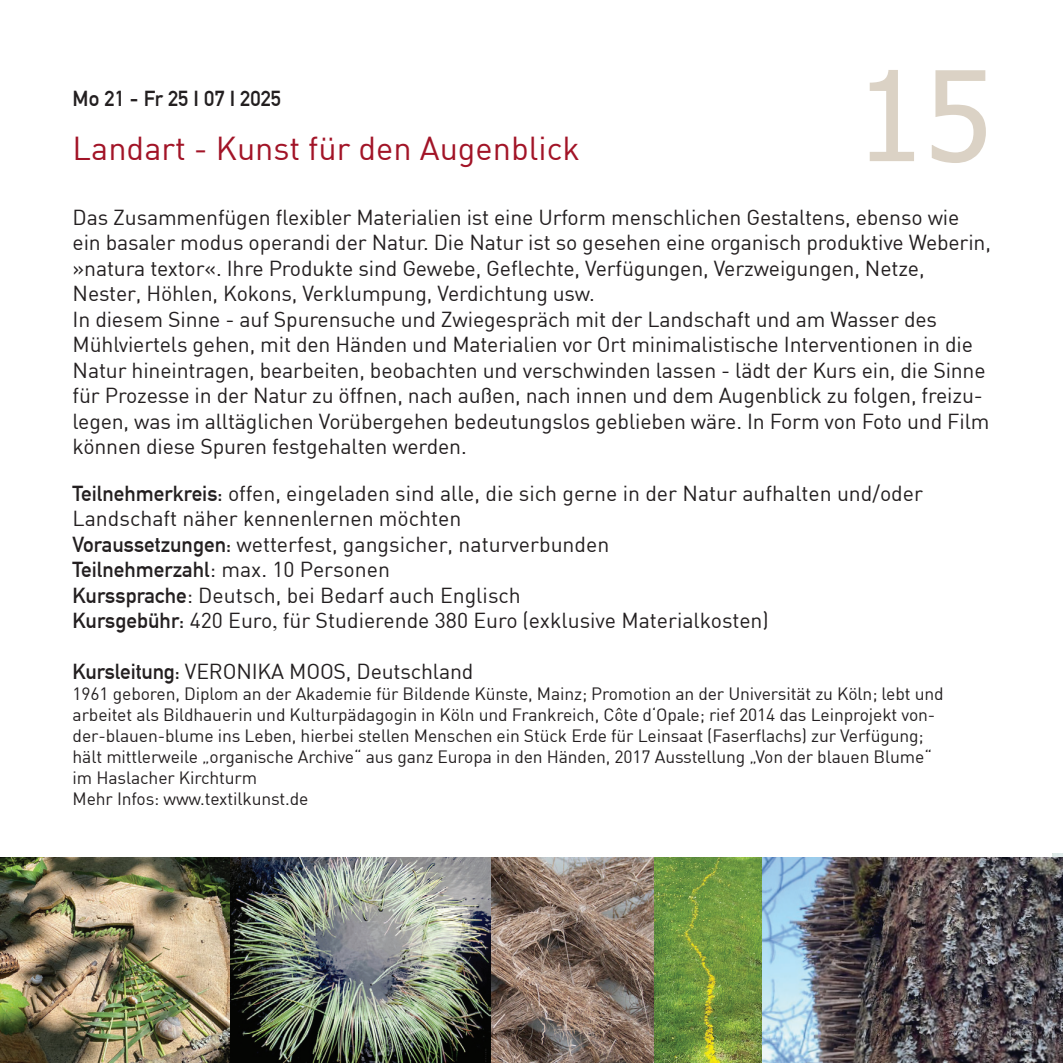
<style>
.page{position:relative;width:1063px;height:1063px;background:#fff}
.page>*{position:absolute;margin:0;border:0;box-sizing:border-box;transform-origin:0 0}
.t1{font:125px "Tahoma";color:#dbd2c5}
.t2{font:32.5px "DIN";color:#a21427}
.t3{font:21.25px/25.5px "DIN";letter-spacing:-.01em;color:#231f20}
.t4{font:21.25px "DIN1451 Com Mittelschrift";color:#231f20}
.t5{font:17.5px/21px "DIN";letter-spacing:-.01em;color:#231f20}
.s1{font-family:"DIN1451 Com Mittelschrift"}
.s2{font-family:"Times New Roman";font-size:20px}
</style>
<div class="page">
<img style="left:491px;top:857px;width:163px;height:206px">
<img style="left:0;top:857px;width:491px;height:206px">
<img style="left:654px;top:857px;width:109px;height:206px">
<img style="left:763px;top:857px;width:300px;height:206px">
<p class="t4" style="left:73px;top:86px;width:210px">Mo 21 - Fr 25 I 07 I 2025</p>
<h2 class="t2" style="left:73px;top:128px;width:509px">Landart - Kunst für den Augenblick</h2>
<h1 class="t1" style="left:856px;top:32px;width:138px">15</h1>
<p class="t3" style="left:73px;top:204px;width:920px">Das Zusammenfügen flexibler Materialien ist eine Urform menschlichen Gestaltens, ebenso wie ein basaler modus operandi der Natur. Die Natur ist so gesehen eine organisch produktive Weberin, »natura textor«. Ihre Produkte sind Gewebe, Geflechte, Verfügungen, Verzweigungen, Netze, Nester, Höhlen, Kokons, Verklumpung, Verdichtung usw.<br>In diesem Sinne - auf Spurensuche und Zwiegespräch mit der Landschaft und am Wasser des Mühlviertels gehen, mit den Händen und Materialien vor Ort minimalistische Interventionen in die Natur hineintragen, bearbeiten, beobachten und verschwinden lassen - lädt der Kurs ein, die Sinne für Prozesse in der Natur zu öffnen, nach außen, nach innen und dem Augenblick zu folgen, freizu&shy;legen, was im alltäglichen Vorübergehen bedeutungslos geblieben wäre. In Form von Foto und Film können diese Spuren festgehalten werden.</p>
<p class="t3" style="left:73px;top:480px;width:852px"><span class="s1">Teilnehmerkreis:</span> offen, eingeladen sind alle, die sich gerne in der Natur aufhalten und/oder Landschaft näher kennenlernen möchten<br><span class="s1">Voraussetzungen:</span> wetterfest, gangsicher, naturverbunden<br><span class="s1">Teilnehmerzahl</span>: max. 10 Personen<br><span class="s1">Kurssprache</span>: Deutsch, bei Bedarf auch Englisch<br><span class="s1">Kursgebühr:</span> 420 Euro<span class="s2">,</span> für Studierende 380 Euro (exklusive Materialkosten)</p>
<p class="t3" style="left:73px;top:658px;width:402px"><span class="s1">Kursleitung:</span> VERONIKA MOOS, Deutschland</p>
<p class="t5" style="left:73px;top:683px;width:872px">1961 geboren, Diplom an der Akademie für Bildende Künste, Mainz; Promotion an der Universität zu Köln; lebt und arbeitet als Bildhauerin und Kulturpädagogin in Köln und Frankreich, Côte d‘Opale; rief 2014 das Leinprojekt von&shy;der-blauen-blume ins Leben, hierbei stellen Menschen ein Stück Erde für Leinsaat (Faserflachs) zur Verfügung; hält mittlerweile „organische Archive“ aus ganz Europa in den Händen, 2017 Ausstellung „Von der blauen Blume“ im Haslacher Kirchturm<br>Mehr Infos: www.textilkunst.de</p>
</div>
